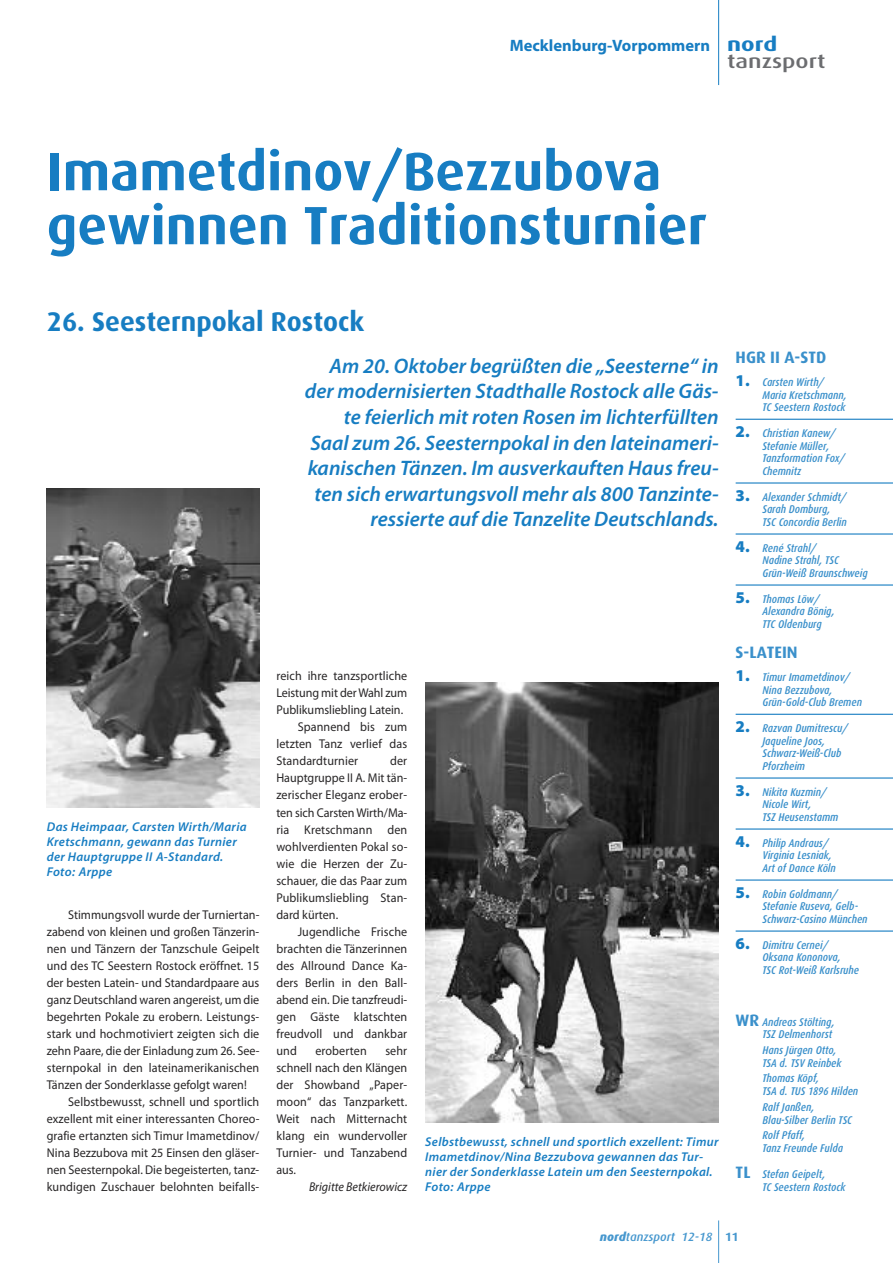
<style>
.page{position:relative;width:893px;height:1263px;background:#fff}
.page>*{position:absolute;margin:0;border:0;box-sizing:border-box;transform-origin:0 0}
.t1{font:700 54px/54px "Dax";color:#177dc2}
.t2{font:700 27px "Dax";color:#177dc2}
.t3{font:italic 600 21px/25.5px "Myriad Pro";color:#177dc2;text-align:right}
.t4{font:500 19.5px "Dax";color:#6c6d70;scale:1.25 1}
.t5{font:700 19.5px "Dax";color:#177dc2;scale:1.25 1}
.t6{font:700 16.5px "Myriad Pro";color:#177dc2}
.t7{font:700 16.5px "Dax";color:#3a90cb}
.t8{font:12.75px/17px "Myriad Pro";letter-spacing:.01em;color:#272526;text-align:justify;scale:.95 1}
.t9{font:italic 600 12.75px/14.9px "Myriad Pro";letter-spacing:.025em;color:#177dc2}
.t10{font:12.75px "Myriad Pro";letter-spacing:-.01em;color:#272526;scale:.95 1}
.t11{font:italic 12.75px "Myriad Pro";color:#272526;scale:.95 1}
.t12{font:italic 500 12px "Dax";color:#4697ce}
.t13{font:italic 500 11.25px/12.8px "Dax Condensed";color:#3a90cb}
.s1{font-family:"Myriad Pro";font-weight:900;font-style:normal;font-size:16.5px;color:#177dc2}
.s2{font-family:"Dax";font-weight:700;font-style:normal;font-size:16.5px}
.s3{font-weight:800}
.s4{font-weight:700;font-style:normal}
</style>
<div class="page">
<hr style="left:718px;top:1220px;width:1px;height:43px;background:#4697ce">
<hr style="left:718px;top:0;width:1px;height:85px;background:#177dc2">
<hr style="left:736px;top:419px;width:157px;height:1px;background:#177dc2">
<hr style="left:736px;top:482px;width:157px;height:2px;background:#177dc2">
<hr style="left:736px;top:533px;width:157px;height:2px;background:#177dc2">
<hr style="left:736px;top:584px;width:157px;height:2px;background:#177dc2">
<hr style="left:736px;top:714px;width:157px;height:1px;background:#177dc2">
<hr style="left:736px;top:777px;width:157px;height:2px;background:#177dc2">
<hr style="left:736px;top:828px;width:157px;height:2px;background:#177dc2">
<hr style="left:736px;top:879px;width:157px;height:2px;background:#177dc2">
<hr style="left:736px;top:930px;width:157px;height:2px;background:#177dc2">
<img style="left:47px;top:489px;width:212px;height:319px">
<img style="left:425px;top:682px;width:294px;height:440px">
<p class="t6" style="left:510px;top:39px;width:202px">Mecklenburg-Vorpommern</p>
<h3 class="t5" style="left:727px;top:34px;width:42px">nord</h3>
<h3 class="t4" style="left:727px;top:50px;width:80px">tanzsport</h3>
<h1 class="t1" style="left:47px;top:145px;width:662px">Imametdinov/Bezzubova gewinnen Traditionsturnier</h1>
<h2 class="t2" style="left:47px;top:306px;width:319px">26. Seesternpokal Rostock</h2>
<p class="t3" style="left:305px;top:355px;width:415px">Am 20. Oktober begrüßten die „Seesterne“ in der modernisierten Stadthalle Rostock alle Gäs&shy;te feierlich mit roten Rosen im lichterfüllten Saal zum 26. Seesternpokal in den lateinameri&shy;kanischen Tänzen. Im ausverkauften Haus freu&shy;ten sich erwartungsvoll mehr als 800 Tanzinte&shy;ressierte auf die Tanzelite Deutschlands.</p>
<p class="t9" style="left:47px;top:820px;width:201px">Das Heimpaar, Carsten Wirth/Maria<br>Kretschmann, gewann das Turnier der Hauptgruppe II A-Standard.<br>Foto: Arppe</p>
<p class="t8" style="left:47px;top:907px;width:226px;text-indent:21px">Stimmungsvoll wurde der Turniertan&shy;zabend von kleinen und großen Tänzerin&shy;nen und Tänzern der Tanzschule Geipelt und des TC Seestern Rostock eröffnet. 15 der besten Latein- und Standardpaare aus ganz Deutschland waren angereist, um die begehrten Pokale zu erobern. Leistungs&shy;stark und hochmotiviert zeigten sich die zehn Paare, die der Einladung zum 26. See&shy;sternpokal in den lateinamerikanischen Tänzen der Sonderklasse gefolgt waren!</p>
<p class="t8" style="left:47px;top:1094px;width:225px;text-indent:21px">Selbstbewusst, schnell und sportlich exzellent mit einer interessanten Choreo&shy;grafie ertanzten sich Timur Imametdinov/ Nina Bezzubova mit 25 Einsen den gläser&shy;nen Seesternpokal. Die begeisterten, tanz&shy;kundigen Zuschauer belohnten beifalls-</p>
<p class="t8" style="left:276px;top:669px;width:139px">reich ihre tanzsportliche</p>
<p class="t10" style="left:276px;top:688px;width:139px">Leistung mit derWahl zum</p>
<p class="t8" style="left:276px;top:703px;width:135px">Publikumsliebling Latein.</p>
<p class="t8" style="left:298px;top:720px;width:117px">Spannend bis zum</p>
<p class="t8" style="left:276px;top:737px;width:139px">letzten Tanz verlief das</p>
<p class="t8" style="left:276px;top:754px;width:88px">Standardturnier</p>
<p class="t8" style="left:276px;top:754px;width:139px;text-indent:114px">der Hauptgruppe II A. Mit tän&shy;zerischer Eleganz erober&shy;ten sich CarstenWirth/Ma&shy;ria Kretschmann den wohlverdienten Pokal so&shy;wie die Herzen der Zu&shy;schauer, die das Paar zum Publikumsliebling Stan&shy;dard kürten.</p>
<p class="t8" style="left:276px;top:924px;width:139px;text-indent:21px">Jugendliche Frische brachten die Tänzerinnen des Allround Dance Ka&shy;ders Berlin in den Ball&shy;abend ein. Die tanzfreudi&shy;gen Gäste klatschten freudvoll und dankbar und</p>
<p class="t8" style="left:276px;top:1043px;width:139px;text-indent:109px">sehr schnell nach den Klängen der Showband „Paper&shy;moon“ das Tanzparkett.<br>Weit nach Mitternacht klang ein wundervoller Turnier- und Tanzabend aus.</p>
<p class="t11" style="left:309px;top:1182px;width:105px">Brigitte Betkierowicz</p>
<p class="t8" style="left:315px;top:1043px;width:56px">eroberten</p>
<p class="t9" style="left:425px;top:1135px;width:295px">Selbstbewusst, schnell und sportlich exzellent: Timur Imametdinov/Nina Bezzubova gewannen das Tur&shy;nier der Sonderklasse Latein um den Seesternpokal.<br>Foto: Arppe</p>
<p class="t7" style="left:736px;top:348px;width:92px">HGR II A-STD</p>
<p class="t13" style="left:762px;top:376px;width:86px;text-indent:-27px"><span class="s1">1.</span> Carsten Wirth/<br>Maria Kretschmann,<br>TC Seestern Rostock</p>
<p class="t13" style="left:762px;top:427px;width:84px;text-indent:-27px"><span class="s1">2.</span> Christian Kanew/<br>Stefanie Müller,<br>Tanzformation Fox/<br>Chemnitz</p>
<p class="t13" style="left:762px;top:490px;width:86px;text-indent:-27px"><span class="s1">3.</span> Alexander Schmidt/<br>Sarah Domburg,<br>TSC Concordia Berlin</p>
<p class="t13" style="left:762px;top:541px;width:107px;text-indent:-27px"><span class="s1">4.</span> René Strahl/<br>Nadine Strahl, TSC<br>Grün-Weiß Braunschweig</p>
<p class="t13" style="left:762px;top:592px;width:74px;text-indent:-27px"><span class="s1">5.</span> Thomas Löw/<br>Alexandra Bönig,<br>TTC Oldenburg</p>
<p class="t7" style="left:736px;top:643px;width:64px">S-LATEIN</p>
<p class="t13" style="left:762px;top:671px;width:101px;text-indent:-27px"><span class="s1">1.</span> Timur Imametdinov/<br>Nina Bezzubova,<br>Grün-Gold-Club Bremen</p>
<p class="t13" style="left:762px;top:722px;width:87px;text-indent:-27px"><span class="s1">2.</span> Razvan Dumitrescu/<br>Jaqueline Joos,<br>Schwarz-Weiß-Club<br>Pforzheim</p>
<p class="t13" style="left:762px;top:785px;width:77px;text-indent:-27px"><span class="s1">3.</span> Nikita Kuzmin/<br>Nicole Wirt,<br>TSZ Heusenstamm</p>
<p class="t13" style="left:762px;top:836px;width:75px;text-indent:-27px"><span class="s1">4.</span> Philip Andraus/<br>Virginia Lesniak,<br>Art of Dance Köln</p>
<p class="t13" style="left:762px;top:887px;width:107px;text-indent:-27px"><span class="s1">5.</span> Robin Goldmann/<br>Stefanie Ruseva, Gelb-<br>Schwarz-Casino München</p>
<p class="t13" style="left:762px;top:938px;width:98px;text-indent:-27px"><span class="s1">6.</span> Dimitru Cernei/<br>Oksana Kononova,<br>TSC Rot-Weiß Karlsruhe</p>
<p class="t13" style="left:736px;top:1015px;width:101px;text-align:right"><span class="s2">WR</span> Andreas Stölting,<br>TSZ Delmenhorst</p>
<p class="t13" style="left:762px;top:1044px;width:81px">Hans Jürgen Otto,<br>TSA d. TSV Reinbek</p>
<p class="t13" style="left:762px;top:1072px;width:97px">Thomas Köpf,<br>TSA d. TUS 1896 Hilden</p>
<p class="t13" style="left:762px;top:1101px;width:91px">Ralf Janßen,<br>Blau-Silber Berlin TSC</p>
<p class="t13" style="left:762px;top:1129px;width:82px">Rolf Pfaff,<br>Tanz Freunde Fulda</p>
<p class="t13" style="left:762px;top:1168px;width:84px;text-indent:-27px"><span class="s2">TL</span> Stefan Geipelt,<br>TC Seestern Rostock</p>
<p class="t12" style="left:600px;top:1230px;width:140px"><span class="s3">nord</span>tanzsport 12-18 <span class="s4">11</span></p>
</div>
